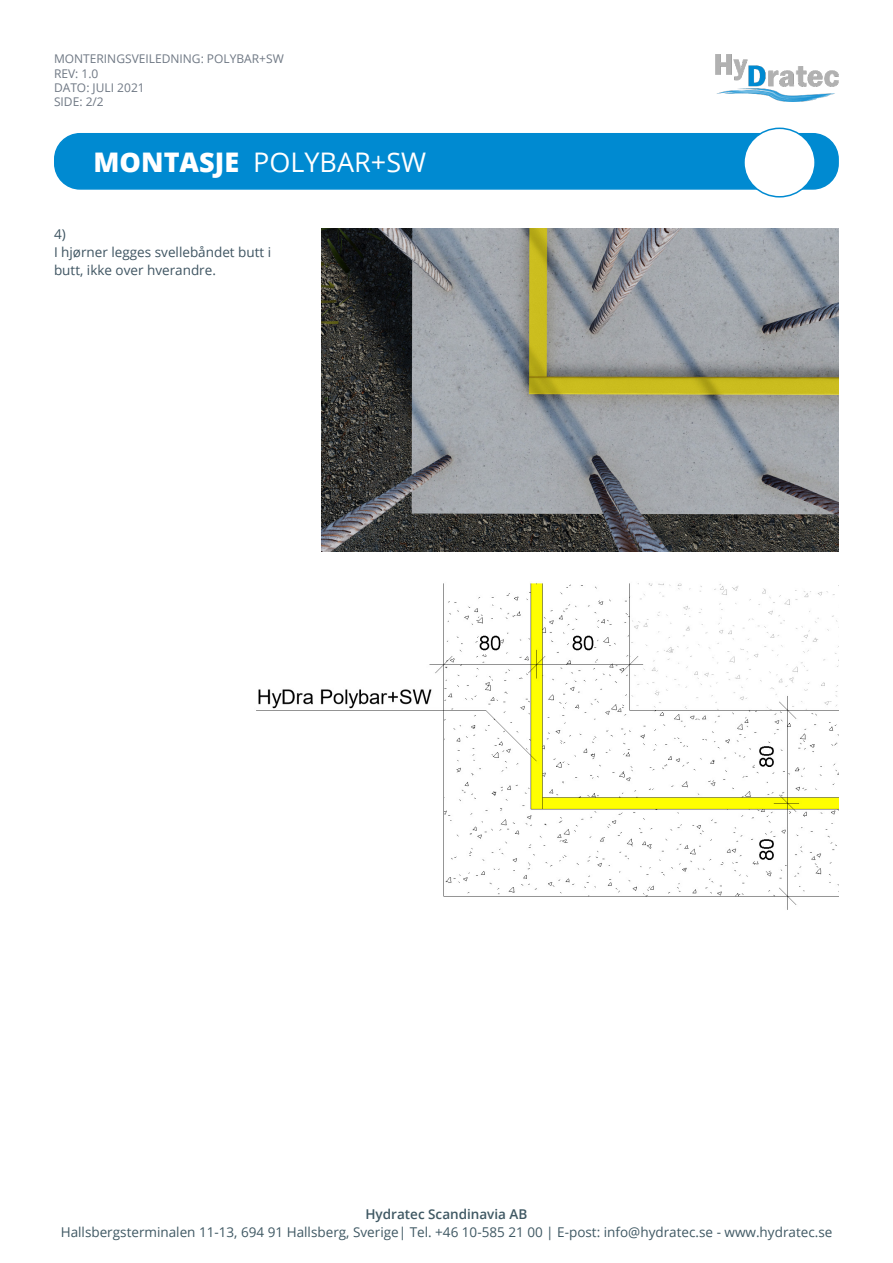
<style>
.page{position:relative;width:893px;height:1263px;background:#fff}
.page>*{position:absolute;margin:0;border:0;box-sizing:border-box;transform-origin:0 0}
.t1{font:27px "Open Sans";color:#fff}
.t2{font:13.5px "Open Sans";color:#3f5863}
.t3{font:13.5px/18px "Open Sans";color:#3e5461}
.t4{font:600 13.5px "Open Sans";color:#3f5863}
.t5{font:12px/14.4px "Open Sans";color:#6f7884}
.s1{font-weight:800}
</style>
<div class="page">
<img style="left:716px;top:54px;width:123px;height:48px">
<div style="left:55px;top:134px;width:783px;height:55px;background:#008ad1;border-radius:25px"></div>
<div style="left:54px;top:133px;width:785px;height:57px;border:2px solid #008ad1;border-radius:25px"></div>
<div style="left:744px;top:128px;width:71px;height:69px;background:#fff;border-radius:50%"></div>
<div style="left:743px;top:128px;width:73px;height:70px;border:2px solid #008ad1;border-radius:50%"></div>
<img style="left:322px;top:229px;width:516px;height:322px">
<img style="left:256px;top:583px;width:583px;height:327px">
<p class="t5" style="left:54px;top:51px;width:231px">MONTERINGSVEILEDNING: POLYBAR+SW<br>REV: 1.0<br>DATO: JULI 2021<br>SIDE: 2/2</p>
<p class="t1" style="left:94px;top:143px;width:334px"><span class="s1">MONTASJE</span> POLYBAR+SW</p>
<p class="t3" style="left:54px;top:225px;width:219px">4)<br>I hjørner legges svellebåndet butt i butt, ikke over hverandre.</p>
<p class="t4" style="left:365px;top:1205px;width:163px">Hydratec Scandinavia AB</p>
<p class="t2" style="left:61px;top:1223px;width:773px">Hallsbergsterminalen 11-13, 694 91 Hallsberg, Sverige| Tel. +46 10-585 21 00 | E-post: info@hydratec.se - www.hydratec.se</p>
</div>
